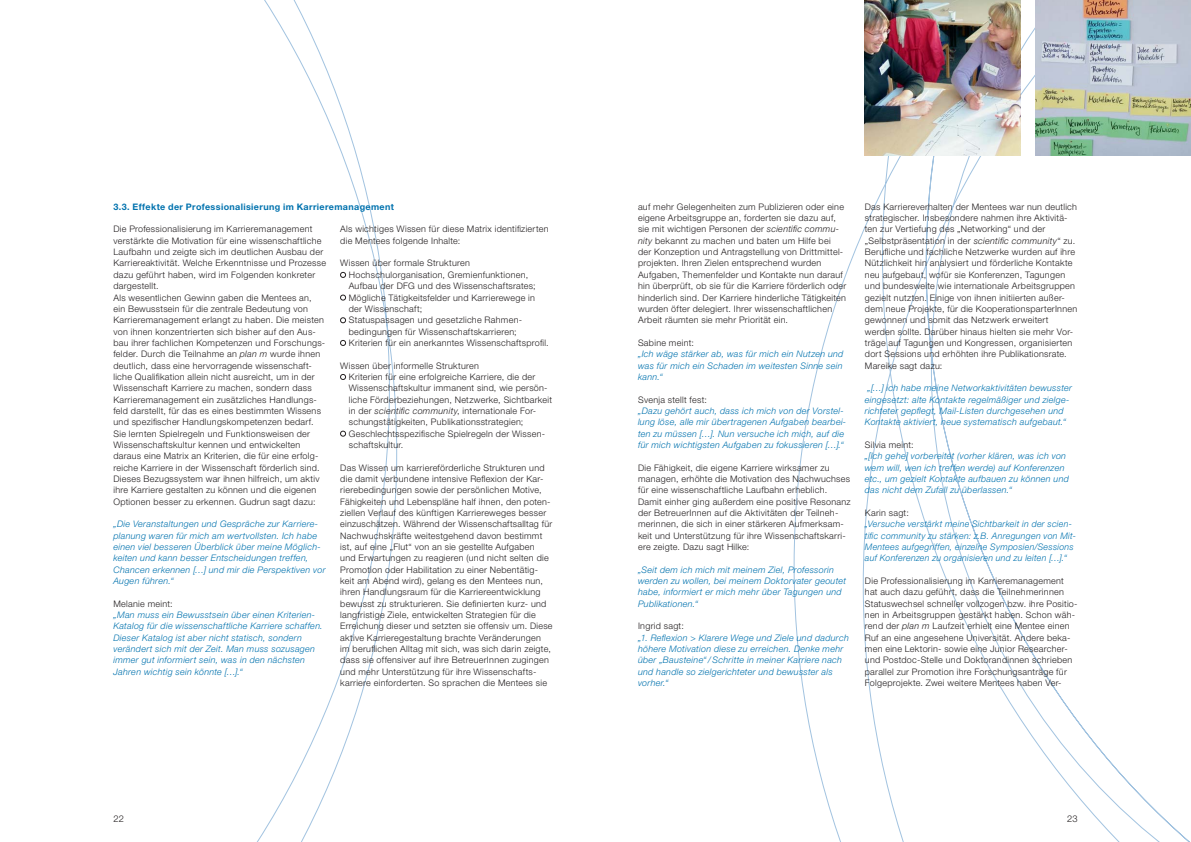
<style>
.page{position:relative;width:1191px;height:842px;background:#fff}
.page>*{position:absolute;margin:0;border:0;box-sizing:border-box;transform-origin:0 0}
.t1{font:300 9.3px "Helvetica Neue";color:#231f20}
.t2{font:300 9px/11.3px "Helvetica Neue";letter-spacing:.03em;color:#231f20}
.t3{font:italic 300 9px/11.3px "Helvetica Neue";letter-spacing:.03em;color:#0072ae}
.t4{font:700 9px "Helvetica Neue";letter-spacing:.04em;color:#0072ae}
.s1{font-style:italic}
</style>
<div class="page">
<svg style="left:257px;top:0;width:140px;height:842px"></svg>
<svg style="left:794px;top:0;width:396px;height:842px"></svg>
<img style="left:865px;top:0;width:155px;height:156px">
<img style="left:1035px;top:0;width:156px;height:156px">
<p class="t4" style="left:113px;top:203px;width:282px">3.3. Effekte der Professionalisierung im Karrieremanagement</p>
<p class="t2" style="left:113px;top:224px;width:214px">Die Professionalisierung im Karrieremanagement verstärkte die Motivation für eine wissenschaftliche Laufbahn und zeigte sich im deutlichen Ausbau der Karriereaktivität. Welche Erkenntnisse und Prozesse dazu geführt haben, wird im Folgenden konkreter dargestellt.<br>Als wesentlichen Gewinn gaben die Mentees an,<br>ein Bewusstsein für die zentrale Bedeutung von Karrieremanagement erlangt zu haben. Die meisten von ihnen konzentrierten sich bisher auf den Aus&shy;bau ihrer fachlichen Kompetenzen und Forschungs&shy;felder. Durch die Teilnahme an <span class="s1">plan m</span> wurde ihnen deutlich, dass eine hervorragende wissenschaft&shy;liche Qualifikation allein nicht ausreicht, um in der Wissenschaft Karriere zu machen, sondern dass Karrieremanagement ein zusätzliches Handlungs&shy;feld darstellt, für das es eines bestimmten Wissens und spezifischer Handlungskompetenzen bedarf.<br>Sie lernten Spielregeln und Funktionsweisen der Wissenschaftskultur kennen und entwickelten daraus eine Matrix an Kriterien, die für eine erfolg&shy;reiche Karriere in der Wissenschaft förderlich sind.<br>Dieses Bezugssystem war ihnen hilfreich, um aktiv ihre Karriere gestalten zu können und die eigenen Optionen besser zu erkennen. Gudrun sagt dazu:</p>
<p class="t3" style="left:113px;top:519px;width:214px">„Die Veranstaltungen und Gespräche zur Karriere&shy;planung waren für mich am wertvollsten. Ich habe einen viel besseren Überblick über meine Möglich&shy;keiten und kann besser Entscheidungen treffen, Chancen erkennen […] und mir die Perspektiven vor Augen führen.“</p>
<p class="t2" style="left:113px;top:599px;width:61px">Melanie meint:</p>
<p class="t3" style="left:113px;top:610px;width:211px">„Man muss ein Bewusstsein über einen Kriterien-Katalog für die wissenschaftliche Karriere schaffen.<br>Dieser Katalog ist aber nicht statisch, sondern verändert sich mit der Zeit. Man muss sozusagen immer gut informiert sein, was in den nächsten Jahren wichtig sein könnte […].“</p>
<p class="t2" style="left:340px;top:224px;width:210px">Als wichtiges Wissen für diese Matrix identifizierten die Mentees folgende Inhalte:</p>
<p class="t2" style="left:340px;top:258px;width:131px">Wissen über formale Strukturen</p>
<p class="t2" style="left:349px;top:270px;width:188px;text-indent:-9px">● Hochschulorganisation, Gremienfunktionen,<br>Aufbau der DFG und des Wissenschaftsrates;</p>
<p class="t2" style="left:349px;top:292px;width:188px;text-indent:-9px">● Mögliche Tätigkeitsfelder und Karrierewege in der Wissenschaft;</p>
<p class="t2" style="left:340px;top:315px;width:183px;text-align:center">● Statuspassagen und gesetzliche Rahmen&shy;bedingungen für Wissenschaftskarrieren;</p>
<p class="t2" style="left:340px;top:338px;width:210px">● Kriterien für ein anerkanntes Wissenschaftsprofil.</p>
<p class="t2" style="left:340px;top:361px;width:140px">Wissen über informelle Strukturen</p>
<p class="t2" style="left:349px;top:372px;width:205px;text-indent:-9px">● Kriterien für eine erfolgreiche Karriere, die der Wissenschaftskultur immanent sind, wie persön&shy;liche Förderbeziehungen, Netzwerke, Sichtbarkeit in der <span class="s1">scientific community</span>, internationale For&shy;schungstätigkeiten, Publikationsstrategien;</p>
<p class="t2" style="left:349px;top:429px;width:198px;text-indent:-9px">● Geschlechtsspezifische Spielregeln der Wissen&shy;schaftskultur.</p>
<p class="t2" style="left:340px;top:463px;width:214px">Das Wissen um karriereförderliche Strukturen und die damit verbundene intensive Reflexion der Kar&shy;rierebedingungen sowie der persönlichen Motive, Fähigkeiten und Lebenspläne half ihnen, den poten&shy;ziellen Verlauf des künftigen Karriereweges besser einzuschätzen. Während der Wissenschaftsalltag für Nachwuchskräfte weitestgehend davon bestimmt ist, auf eine „Flut“ von an sie gestellte Aufgaben<br>und Erwartungen zu reagieren (und nicht selten die Promotion oder Habilitation zu einer Nebentätig&shy;keit am Abend wird), gelang es den Mentees nun, ihren Handlungsraum für die Karriereentwicklung bewusst zu strukturieren. Sie definierten kurz- und langfristige Ziele, entwickelten Strategien für die Erreichung dieser und setzten sie offensiv um. Diese aktive Karrieregestaltung brachte Veränderungen im beruflichen Alltag mit sich, was sich darin zeigte, dass sie offensiver auf ihre BetreuerInnen zugingen und mehr Unterstützung für ihre Wissenschafts&shy;karriere einforderten. So sprachen die Mentees sie</p>
<p class="t2" style="left:638px;top:202px;width:210px">auf mehr Gelegenhei ten zum Publizieren oder eine eigene Arbeitsgruppe an, forderten sie dazu auf, sie mit wichtigen Personen der <span class="s1">scientific commu&shy;nity</span> bekannt zu machen und baten um Hilfe bei<br>der Konzeption und Antragstellung von Drittmittel&shy;projekten. Ihren Zielen entsprechend wurden<br>Auf gaben, Themenfelder und Kontakte nun darauf hin überprüft, ob sie für die Karriere förderlich oder hinderlich sind. Der Karriere hinderliche Tätigkeiten wurden öfter delegiert. Ihrer wissenschaftlichen Arbeit räumten sie mehr Prio rität ein.</p>
<p class="t2" style="left:638px;top:338px;width:57px">Sabine meint:</p>
<p class="t3" style="left:638px;top:349px;width:207px;text-align:justify">„Ich wäge stärker ab, was für mich ein Nutzen und was für mich ein Schaden im weitesten Sinne sein kann.“</p>
<p class="t2" style="left:638px;top:395px;width:70px">Svenja stellt fest:</p>
<p class="t3" style="left:638px;top:406px;width:210px">„Dazu gehört auch, dass ich mich von der Vorstel&shy;lung löse, alle mir übertragenen Aufgaben bearbei&shy;ten zu müssen […]. Nun versuche ich mich, auf die für mich wichtigsten Aufgaben zu fokussieren […].“</p>
<p class="t2" style="left:638px;top:463px;width:214px">Die Fähigkeit, die eigene Karriere wirksamer zu managen, erhöhte die Motivation des Nachwuchses für eine wissenschaftliche Laufbahn erheblich.<br>Damit einher ging außerdem eine positive Resonanz der BetreuerInnen auf die Aktivitäten der Teilneh&shy;merinnen, die sich in einer stärkeren Aufmerksam&shy;keit und Unterstützung für ihre Wissenschaftskarri&shy;ere zeigte. Dazu sagt Hilke:</p>
<p class="t3" style="left:638px;top:565px;width:209px">„Seit dem ich mich mit meinem Ziel, Professorin werden zu wollen, bei meinem Doktorvater geoutet habe, informiert er mich mehr über Tagungen und Publikationen.“</p>
<p class="t2" style="left:638px;top:621px;width:47px">Ingrid sagt:</p>
<p class="t3" style="left:638px;top:633px;width:212px">„1. Reflexion &gt; Klarere Wege und Ziele und dadurch höhere Motivation diese zu erreichen. Denke mehr über „Bausteine“ / Schritte in meiner Karriere nach und handle so zielgerichteter und bewusster als vorher.“</p>
<p class="t2" style="left:865px;top:202px;width:214px">Das Karriereverhalten der Mentees war nun deutlich strategischer. Insbesondere nahmen ihre Aktivitä&shy;ten zur Vertiefung des „Networking“ und der „Selbstpräsentation in der <span class="s1">scientific community</span>“ zu.<br>Berufliche und fachliche Netzwerke wurden auf ihre Nützlichkeit hin analysiert und förderliche Kontakte neu aufgebaut, wofür sie Konferenzen, Tagungen und bundesweite wie internationale Arbeitsgruppen gezielt nutzten. Einige von ihnen initiierten außer&shy;dem neue Projekte, für die KooperationsparterInnen gewonnen und somit das Netzwerk erweitert werden sollte. Darüber hinaus hielten sie mehr Vor&shy;träge auf Tagungen und Kongressen, organisierten dort Sessions und erhöhten ihre Publikationsrate.<br>Mareike sagt dazu:</p>
<p class="t3" style="left:865px;top:383px;width:209px">„[…] ich habe meine Networkaktivitäten bewusster eingesetzt: alte Kontakte regelmäßiger und zielge&shy;richteter gepflegt, Mail-Listen durchgesehen und Kontakte aktiviert, neue systematisch aufgebaut.“</p>
<p class="t2" style="left:865px;top:440px;width:50px">Silvia meint:</p>
<p class="t3" style="left:865px;top:451px;width:206px">„[Ich gehe] vorbereitet (vorher klären, was ich von wem will, wen ich treffen werde) auf Konferenzen etc., um gezielt Kontakte aufbauen zu können und das nicht dem Zufall zu überlassen.“</p>
<p class="t2" style="left:865px;top:508px;width:45px">Karin sagt:</p>
<p class="t3" style="left:865px;top:519px;width:212px">„Versuche verstärkt meine Sichtbarkeit in der scien&shy;tific community zu stärken: z.B. Anregungen von Mit-Mentees aufgegriffen, einzelne Symposien/Sessions auf Konferenzen zu organisieren und zu leiten […].“</p>
<p class="t2" style="left:865px;top:576px;width:214px">Die Professionalisierung im Karrieremanagement hat auch dazu geführt, dass die Teilnehmerinnen Statuswechsel schneller vollzogen bzw. ihre Positio&shy;nen in Arbeitsgruppen gestärkt haben. Schon wäh&shy;rend der <span class="s1">plan m</span> Laufzeit erhielt eine Mentee einen Ruf an eine angesehene Universität. Andere beka&shy;men eine Lektorin- sowie eine Junior Researcher&shy;und Postdoc-Stelle und Doktorandinnen schrieben parallel zur Promotion ihre Forschungsanträge für Folgeprojekte. Zwei weitere Mentees haben Ver-</p>
<p class="t1" style="left:113px;top:815px;width:12px">22</p>
<p class="t1" style="left:1067px;top:815px;width:12px">23</p>
</div>
